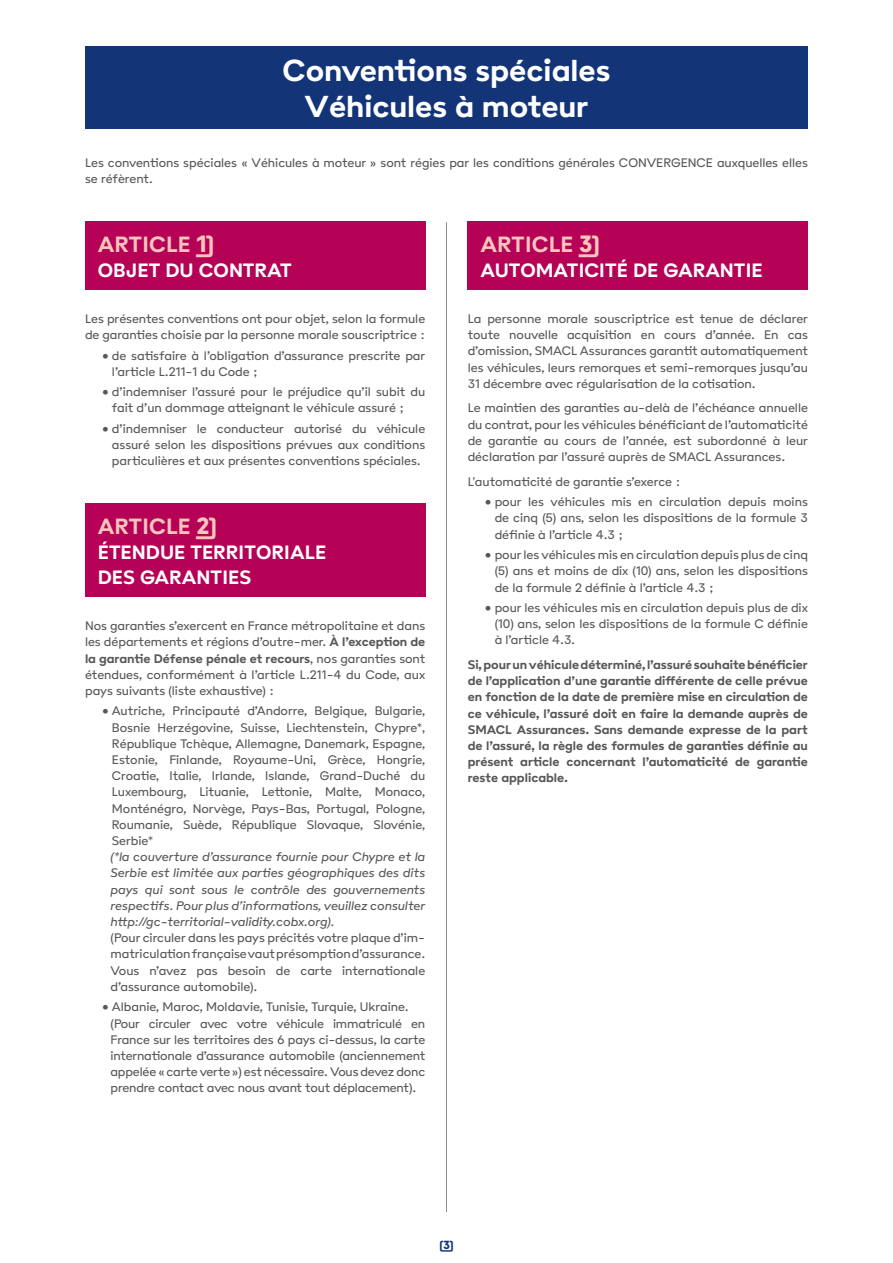
<style>
.page{position:relative;width:893px;height:1263px;background:#fff}
.page>*{position:absolute;margin:0;border:0;box-sizing:border-box;transform-origin:0 0}
.t1{font:700 33px/36px "Poligon";color:#fff;text-align:center}
.t2{font:700 24px "Poligon";color:#f9c6bd}
.t3{font:700 21px/25.2px "Poligon";color:#fff}
.t4{font:13.5px/16.2px "Poligon";color:#575756;text-align:justify}
.t5{font:700 13.5px/16.2px "Poligon";color:#575756;text-align:justify}
.t6{font:italic 13.5px/16.2px "Poligon";color:#575756;text-align:justify}
.t7{font:12px "Poligon Black Link";color:#133578}
.s1{font-family:"Poligon Black Link";font-weight:400}
.s2{font-weight:700}
</style>
<div class="page">
<div style="left:85px;top:47px;width:723px;height:82px;background:#133578"></div>
<div style="left:85px;top:222px;width:340px;height:68px;background:#b50156"></div>
<div style="left:85px;top:503px;width:340px;height:94px;background:#b50156"></div>
<div style="left:468px;top:222px;width:340px;height:68px;background:#b50156"></div>
<hr style="left:446px;top:222px;width:1px;height:990px;background:#859198">
<h1 class="t1" style="left:282px;top:51px;width:330px">Conventions spéciales<br>Véhicules à moteur</h1>
<p class="t4" style="left:85px;top:154px;width:724px">Les conventions spéciales « Véhicules à moteur » sont régies par les conditions générales CONVERGENCE auxquelles elles se réfèrent.</p>
<h2 class="t2" style="left:98px;top:229px;width:118px">ARTICLE <span class="s1">1</span></h2>
<h3 class="t3" style="left:98px;top:257px;width:195px">OBJET DU CONTRAT</h3>
<p class="t4" style="left:85px;top:310px;width:342px">Les présentes conventions ont pour objet, selon la formule de garanties choisie par la personne morale souscriptrice :</p>
<p class="t4" style="left:112px;top:347px;width:315px;text-indent:-10px">• de satisfaire à l’obligation d’assurance prescrite par l’article L.211-1 du Code ;</p>
<p class="t4" style="left:112px;top:384px;width:315px;text-indent:-10px">• d’indemniser l’assuré pour le préjudice qu’il subit du fait d’un dommage atteignant le véhicule assuré ;</p>
<p class="t4" style="left:112px;top:420px;width:315px;text-indent:-10px">• d’indemniser le conducteur autorisé du véhicule assuré selon les dispositions prévues aux conditions particulières et aux présentes conventions spéciales.</p>
<h2 class="t2" style="left:98px;top:511px;width:121px">ARTICLE <span class="s1">2</span></h2>
<h3 class="t3" style="left:98px;top:539px;width:230px">ÉTENDUE TERRITORIALE<br>DES GARANTIES</h3>
<p class="t4" style="left:85px;top:617px;width:342px">Nos garanties s’exercent en France métropolitaine et dans les départements et régions d’outre-mer. <span class="s2">À l’exception de la garantie Défense pénale et recours</span>, nos garanties sont étendues, conformément à l’article L.211-4 du Code, aux pays suivants (liste exhaustive) :</p>
<p class="t4" style="left:112px;top:703px;width:315px;text-indent:-10px">• Autriche, Principauté d’Andorre, Belgique, Bulgarie, Bosnie Herzégovine, Suisse, Liechtenstein, Chypre*, République Tchèque, Allemagne, Danemark, Espagne, Estonie, Finlande, Royaume-Uni, Grèce, Hongrie, Croatie, Italie, Irlande, Islande, Grand-Duché du Luxembourg, Lituanie, Lettonie, Malte, Monaco, Monténégro, Norvège, Pays-Bas, Portugal, Pologne, Roumanie, Suède, République Slovaque, Slovénie, Serbie*</p>
<p class="t6" style="left:111px;top:849px;width:316px">(*la couverture d’assurance fournie pour Chypre et la Serbie est limitée aux parties géographiques des dits pays qui sont sous le contrôle des gouvernements respectifs. Pour plus d’informations, veuillez consulter http://gc-territorial-validity.cobx.org).</p>
<p class="t4" style="left:111px;top:929px;width:316px">(Pour circuler dans les pays précités votre plaque d’im&shy;matriculation française vaut présomption d’assurance.<br>Vous n’avez pas besoin de carte internationale d’assurance automobile).</p>
<p class="t4" style="left:111px;top:999px;width:316px;text-align:left;text-indent:-9px">• Albanie, Maroc, Moldavie, Tunisie, Turquie, Ukraine. (Pour circuler avec votre véhicule immatriculé en France sur les territoires des 6 pays ci-dessus, la carte internationale d’assurance automobile (anciennement appelée « carte verte ») est nécessaire. Vous devez donc prendre contact avec nous avant tout déplacement).</p>
<h2 class="t2" style="left:480px;top:229px;width:121px">ARTICLE <span class="s1">3</span></h2>
<h3 class="t3" style="left:480px;top:257px;width:284px">AUTOMATICITÉ DE GARANTIE</h3>
<p class="t4" style="left:468px;top:310px;width:342px">La personne morale souscriptrice est tenue de déclarer toute nouvelle acquisition en cours d’année. En cas d’omission, SMACL Assurances garantit automatiquement les véhicules, leurs remorques et semi-remorques jusqu’au 31 décembre avec régularisation de la cotisation.</p>
<p class="t4" style="left:468px;top:400px;width:342px">Le maintien des garanties au-delà de l’échéance annuelle du contrat, pour les véhicules bénéficiant de l’automaticité de garantie au cours de l’année, est subordonné à leur déclaration par l’assuré auprès de SMACL Assurances.</p>
<p class="t4" style="left:468px;top:473px;width:214px">L'automaticité de garantie s’exerce :</p>
<p class="t4" style="left:495px;top:494px;width:315px;text-indent:-10px">• pour les véhicules mis en circulation depuis moins de cinq (5) ans, selon les dispositions de la formule 3 définie à l’article 4.3 ;</p>
<p class="t4" style="left:495px;top:546px;width:315px;text-indent:-10px">• pour les véhicules mis en circulation depuis plus de cinq (5) ans et moins de dix (10) ans, selon les dispositions de la formule 2 définie à l’article 4.3 ;</p>
<p class="t4" style="left:495px;top:599px;width:315px;text-indent:-10px">• pour les véhicules mis en circulation depuis plus de dix (10) ans, selon les dispositions de la formule C définie à l’article 4.3.</p>
<p class="t5" style="left:468px;top:656px;width:342px">Si, pour un véhicule déterminé, l’assuré souhaite bénéficier de l’application d’une garantie différente de celle prévue en fonction de la date de première mise en circulation de ce véhicule, l’assuré doit en faire la demande auprès de SMACL Assurances. Sans demande expresse de la part de l’assuré, la règle des formules de garanties définie au présent article concernant l’automaticité de garantie reste applicable.</p>
<p class="t7" style="left:439px;top:1237px;width:16px">3</p>
</div>
